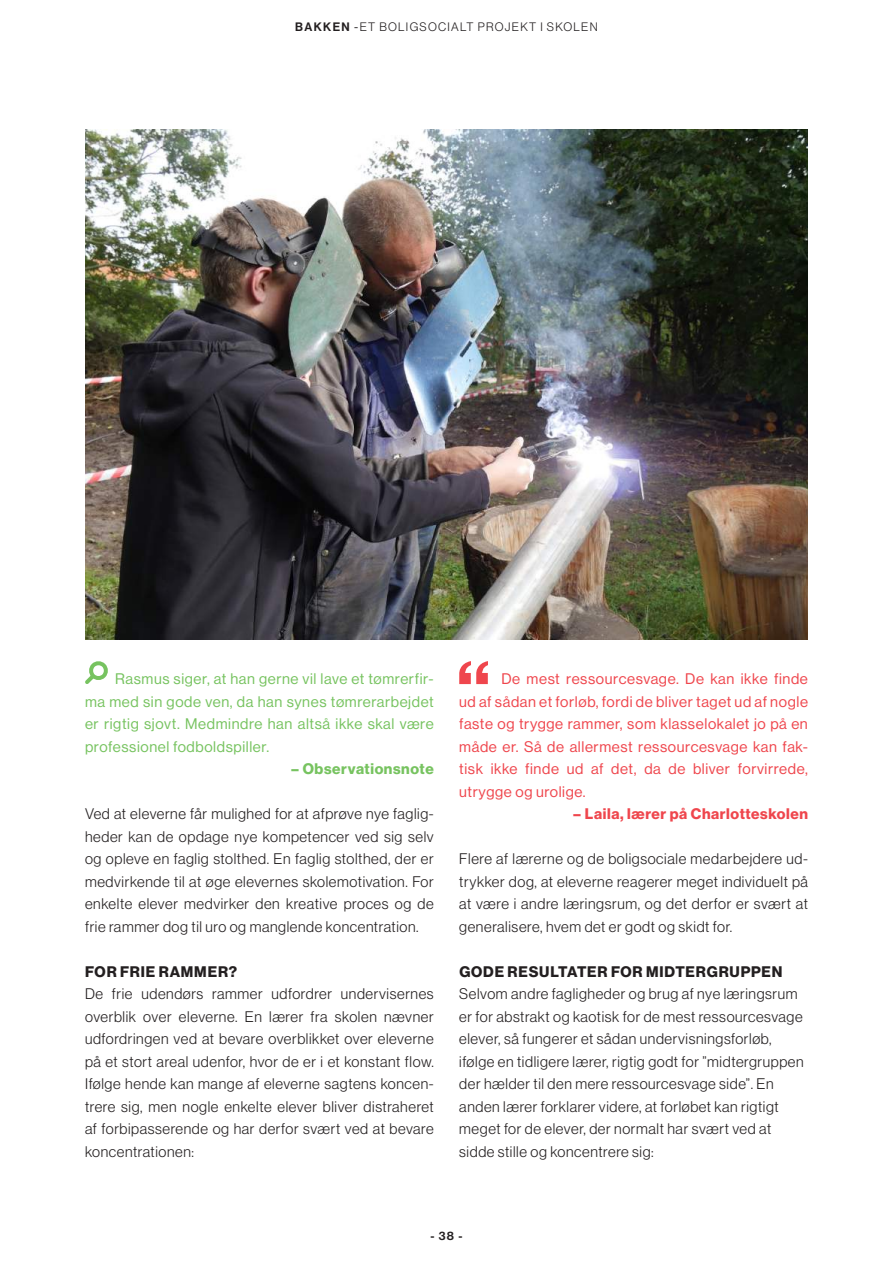
<style>
.page{position:relative;width:893px;height:1263px;background:#fff}
.page>*{position:absolute;margin:0;border:0;box-sizing:border-box;transform-origin:0 0}
.t1{font:300 15px/22.5px "Haas Grot Disp 45";letter-spacing:.04em;color:#231f20;text-align:justify}
.t2{font:15px/22.5px "Haas Grot Disp 55 Roman";letter-spacing:.04em;color:#ef464d;text-align:justify}
.t3{font:15px/22.5px "Haas Grot Disp 55 Roman";letter-spacing:.04em;color:#77c360;text-align:justify}
.t4{font:700 15px "Haas Grot Disp 75";letter-spacing:.055em;color:#231f20}
.t5{font:700 15px "Haas Grot Disp 75";letter-spacing:.04em;color:#ef464d}
.t6{font:700 15px "Haas Grot Disp 75";letter-spacing:.04em;color:#77c360}
.t7{font:300 12px "Haas Grot Disp 45";letter-spacing:.105em;color:#231f20}
.t8{font:500 12px "Haas Grot Disp 65";color:#231f20}
.s1{font-family:"Haas Grot Disp 65";font-weight:500}
.s2{font-family:"Haas Grot Disp 55 Roman";font-weight:400}
</style>
<div class="page">
<svg style="left:459px;top:661px;width:29px;height:23px"></svg>
<img style="left:85px;top:129px;width:723px;height:510px">
<svg style="left:85px;top:661px;width:23px;height:23px"></svg>
<p class="t8" style="left:295px;top:20px;width:28px">BAKKE</p>
<p class="t7" style="left:342px;top:20px;width:65px"><span class="s1">N</span> <span class="s2">-</span>et boligs</p>
<p class="t7" style="left:428px;top:20px;width:19px">ocialt</p>
<p class="t7" style="left:478px;top:20px;width:36px">projekt</p>
<p class="t7" style="left:540px;top:20px;width:42px">iskolen</p>
<p class="t3" style="left:85px;top:668px;width:350px;text-indent:30px">Rasmus siger, at han gerne vil lave et tømrerfir&shy;ma med sin gode ven, da han synes tømrerarbejdet er rigtig sjovt. Medmindre han altså ikke skal være professionel fodboldspiller.</p>
<p class="t6" style="left:291px;top:760px;width:144px">– Observationsnote</p>
<p class="t1" style="left:85px;top:803px;width:350px">Ved at eleverne får mulighed for at afprøve nye faglig&shy;heder kan de opdage nye kompetencer ved sig selv og opleve en faglig stolthed. En faglig stolthed, der er medvirkende til at øge elevernes skolemotivation. For enkelte elever medvirker den kreative proces og de frie rammer dog til uro og manglende koncentration.</p>
<p class="t4" style="left:85px;top:962px;width:153px">FOR FRIE RAMMER?</p>
<p class="t1" style="left:85px;top:983px;width:350px">De frie udendørs rammer udfordrer undervisernes overblik over eleverne. En lærer fra skolen nævner udfordringen ved at bevare overblikket over eleverne på et stort areal udenfor, hvor de er i et konstant flow.<br>Ifølge hende kan mange af eleverne sagtens koncen&shy;trere sig, men nogle enkelte elever bliver distraheret af forbipasserende og har derfor svært ved at bevare koncentrationen:</p>
<p class="t2" style="left:459px;top:668px;width:350px;text-indent:42px">De mest ressourcesvage. De kan ikke finde ud af sådan et forløb, fordi de bliver taget ud af nogle faste og trygge rammer, som klasselokalet jo på en måde er. Så de allermest ressourcesvage kan fak&shy;tisk ikke finde ud af det, da de bliver forvirrede, utrygge og urolige.</p>
<p class="t5" style="left:573px;top:805px;width:237px">– Laila, lærer på Charlotteskolen</p>
<p class="t1" style="left:459px;top:848px;width:350px">Flere af lærerne og de boligsociale medarbejdere ud&shy;trykker dog, at eleverne reagerer meget individuelt på at være i andre læringsrum, og det derfor er svært at generalisere, hvem det er godt og skidt for.</p>
<p class="t4" style="left:459px;top:962px;width:325px">GODE RESULTATER FOR MIDTERGRUPPEN</p>
<p class="t1" style="left:459px;top:983px;width:346px;text-align:left">Selvom andre fagligheder og brug af nye læringsrum er for abstrakt og kaotisk for de mest ressourcesvage elever, så fungerer et sådan undervisningsforløb, ifølge en tidligere lærer, rigtig godt for ”midtergruppen der hælder til den mere ressourcesvage side”. En anden lærer forklarer videre, at forløbet kan rigtigt meget for de elever, der normalt har svært ved at sidde stille og koncentrere sig:</p>
<p class="t8" style="left:430px;top:1229px;width:34px">- 38 -</p>
</div>
